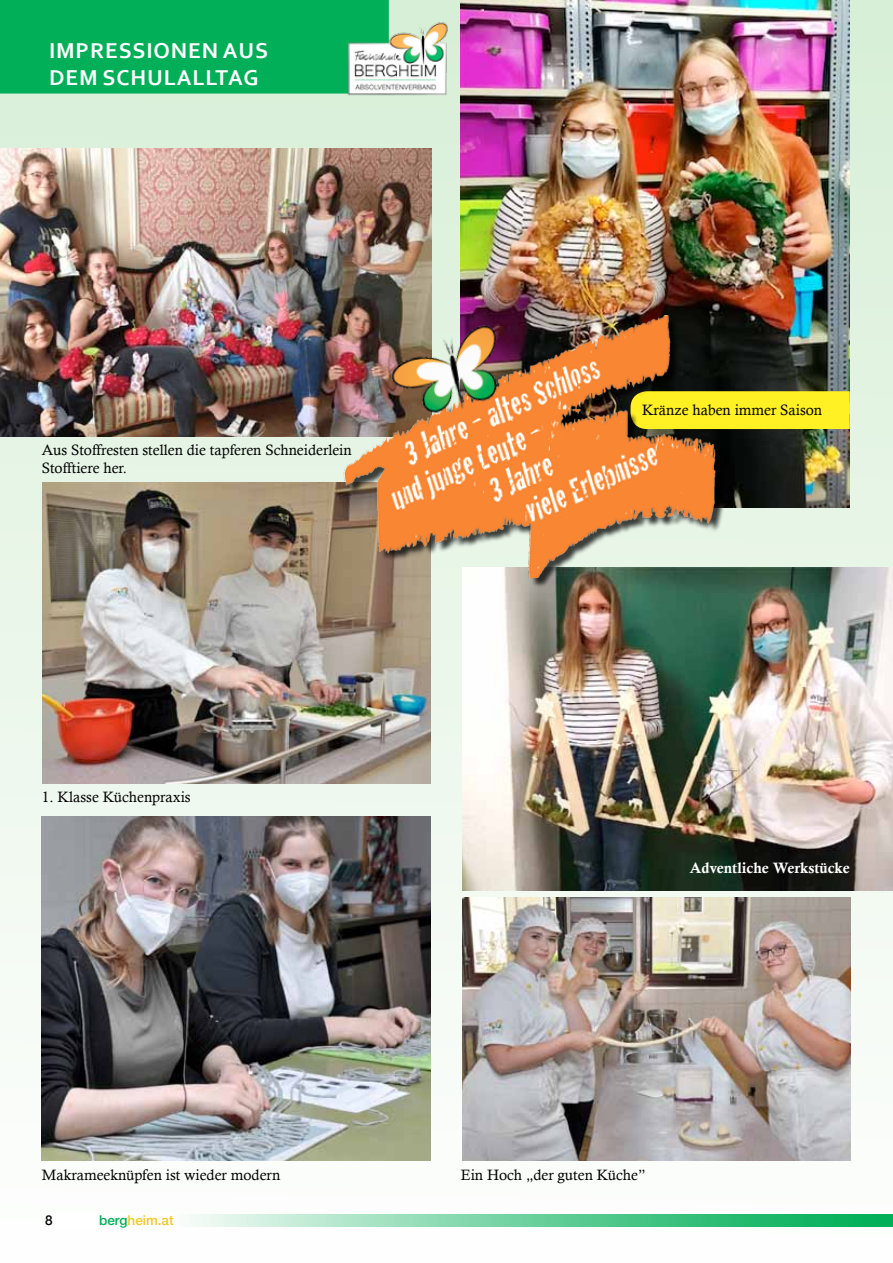
<style>
.page{position:relative;width:893px;height:1263px;background:#fff}
.page>*{position:absolute;margin:0;border:0;box-sizing:border-box;transform-origin:0 0}
.t1{font:700 22.5px/27px "Corbel";letter-spacing:.04em;color:#fff}
.t2{font:15px/18px "Calisto";color:#000}
.t3{font:15px "Calis MT Bol";color:#fff}
.t4{font:500 13.5px "Helvetica Neue";color:#f1c725}
.t5{font:500 13.5px "Helvetica Neue";color:#000}
.s1{color:#00af57}
</style>
<div class="page">
<div style="left:0;top:0;width:893px;height:1263px;background:linear-gradient(to bottom,#d6ebd3,#fcfdfc)"></div>
<img style="left:43px;top:483px;width:388px;height:301px">
<div style="left:45px;top:1212px;width:129px;height:13px;background:#fff"></div>
<svg style="left:178px;top:1214px;width:715px;height:13px;background:#6fd19f"></svg>
<div style="left:0;top:0;width:389px;height:94px;background:#00af57"></div>
<img style="left:343px;top:6px;width:107px;height:104px">
<img style="left:0;top:149px;width:431px;height:287px">
<img style="left:42px;top:816px;width:389px;height:345px">
<img style="left:461px;top:0;width:389px;height:508px">
<img style="left:462px;top:568px;width:431px;height:322px">
<div style="left:768px;top:391px;width:82px;height:38px;background:#fff123"></div>
<img style="left:462px;top:897px;width:388px;height:264px">
<div style="left:347px;top:317px;width:379px;height:271px;background:#000;opacity:.75"></div>
<img style="left:319px;top:316px;width:449px;height:261px">
<img style="left:383px;top:322px;width:127px;height:100px">
<h1 class="t1" style="left:49px;top:37px;width:220px">IMPRESSIONEN AUS<br>DEM SCHULALLTAG</h1>
<p class="t2" style="left:42px;top:441px;width:311px">Aus Stoffresten stellen die tapferen Schneiderlein<br>Stofftiere her.</p>
<p class="t2" style="left:42px;top:787px;width:150px">1. Klasse Küchenpraxis</p>
<p class="t2" style="left:642px;top:401px;width:182px">Kränze haben immer Saison</p>
<p class="t3" style="left:690px;top:859px;width:161px">Adventliche Werkstücke</p>
<p class="t2" style="left:42px;top:1166px;width:240px">Makrameeknüpfen ist wieder modern</p>
<p class="t2" style="left:461px;top:1166px;width:186px">Ein Hoch „der guten Küche”</p>
<p class="t5" style="left:45px;top:1209px;width:9px">8</p>
<p class="t4" style="left:99px;top:1209px;width:76px"><span class="s1">berg</span>heim.at</p>
</div>
